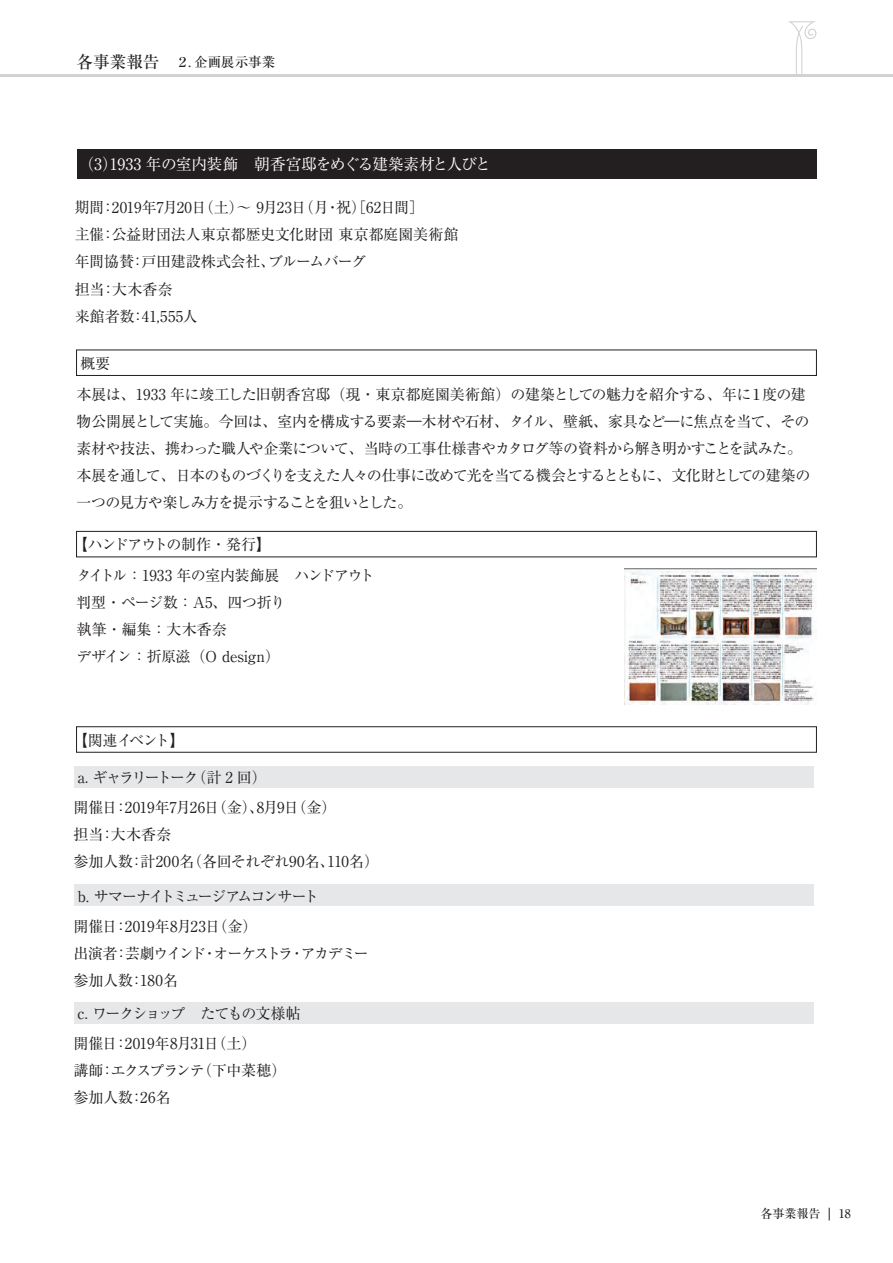
<style>
.page{position:relative;width:893px;height:1263px;background:#fff}
.page>*{position:absolute;margin:0;border:0;box-sizing:border-box;transform-origin:0 0}
.t1{font:15.75px "Ryumin Pro";letter-spacing:-.025em;color:#fff}
.t2{font:15px/27px "Ryumin Pro";letter-spacing:-.04em;color:#231f20}
.t3{font:15px/27px "Ryumin Pro";letter-spacing:-.015em;color:#231f20}
.t4{font:15px/27px "Ryumin Pro";letter-spacing:-.02em;color:#231f20}
.t5{font:15px "Ryumin Pro";letter-spacing:-.135em;color:#231f20}
.t6{font:15px "Ryumin Pro";letter-spacing:-.1em;color:#231f20}
.t7{font:15px "Ryumin Pro";letter-spacing:-.115em;color:#231f20}
.t8{font:15px "Ryumin Pro";letter-spacing:-.08em;color:#231f20}
.t9{font:500 13.5px "Ryumin Pro";color:#231f20}
.t10{font:500 12px "Ryumin Pro";color:#231f20}
.s1{font-size:16.5px}
</style>
<div class="page">
<svg style="left:829px;top:1208px;width:1px;height:12px"></svg>
<hr style="left:0;top:74px;width:893px;height:3px;background:#d1d2d4">
<svg style="left:788px;top:21px;width:28px;height:53px"></svg>
<div style="left:77px;top:149px;width:739px;height:30px;background:#231f20"></div>
<div style="left:76px;top:350px;width:741px;height:26px;background:#fff;border:1px solid #231f20"></div>
<div style="left:76px;top:531px;width:741px;height:26px;background:#fff;border:1px solid #231f20"></div>
<div style="left:76px;top:726px;width:741px;height:26px;background:#fff;border:1px solid #231f20"></div>
<img style="left:624px;top:568px;width:192px;height:136px">
<div style="left:74px;top:766px;width:739px;height:21px;background:#e6e7e9"></div>
<div style="left:74px;top:884px;width:739px;height:22px;background:#e6e7e9"></div>
<div style="left:74px;top:1002px;width:739px;height:21px;background:#e6e7e9"></div>
<p class="t9" style="left:77px;top:51px;width:200px"><span class="s1">各事業報告　</span>２. 企画展示事業</p>
<p class="t1" style="left:78px;top:152px;width:414px">（3）1933 年の室内装飾　朝香宮邸をめぐる建築素材と人びと</p>
<p class="t3" style="left:75px;top:193px;width:385px">期間：2019年7月20日（土）～ 9月23日（月・祝）［62日間］<br>主催：公益財団法人東京都歴史文化財団 東京都庭園美術館年間協賛：戸田建設株式会社、ブルームバーグ<br>担当：大木香奈<br>来館者数：41,555人</p>
<p class="t2" style="left:80px;top:349px;width:31px">概要</p>
<p class="t2" style="left:77px;top:379px;width:735px">本展は、1933 年に竣工した旧朝香宮邸（現・東京都庭園美術館）の建築としての魅力を紹介する、年に１度の建物公開展として実施。今回は、室内を構成する要素―木材や石材、タイル、壁紙、家具など―に焦点を当て、その素材や技法、携わった職人や企業について、当時の工事仕様書やカタログ等の資料から解き明かすことを試みた。本展を通して、日本のものづくりを支えた人々の仕事に改めて光を当てる機会とするとともに、文化財としての建築の一つの見方や楽しみ方を提示することを狙いとした。</p>
<p class="t8" style="left:73px;top:533px;width:200px">【ハンドアウトの制作・発行】</p>
<p class="t2" style="left:77px;top:561px;width:299px">タイトル：1933 年の室内装飾展　ハンドアウト判型・ページ数：A5、四つ折り<br>執筆・編集：大木香奈<br>デザイン：折原滋（O design）</p>
<p class="t2" style="left:73px;top:726px;width:113px">【関連イベント】</p>
<p class="t7" style="left:77px;top:765px;width:191px">a．ギャラリートーク（計 2 回）</p>
<p class="t4" style="left:74px;top:793px;width:307px">開催日：2019年7月26日（金）、8月9日（金）<br>担当：大木香奈<br>参加人数：計200名（各回それぞれ90名、110名）</p>
<p class="t5" style="left:77px;top:884px;width:243px">b. サマーナイトミュージアムコンサート</p>
<p class="t2" style="left:74px;top:911px;width:297px">開催日：2019年8月23日（金）<br>出演者：芸劇ウインド・オーケストラ・アカデミー参加人数：180名</p>
<p class="t6" style="left:77px;top:1002px;width:225px">c．ワークショップ　たてもの文様帖</p>
<p class="t4" style="left:74px;top:1029px;width:214px">開催日：2019年8月31日（土）<br>講師：エクスプランテ（下中菜穂）参加人数：26名</p>
<p class="t10" style="left:761px;top:1204px;width:62px">各事業報告</p>
<p class="t10" style="left:839px;top:1204px;width:13px">18</p>
</div>
